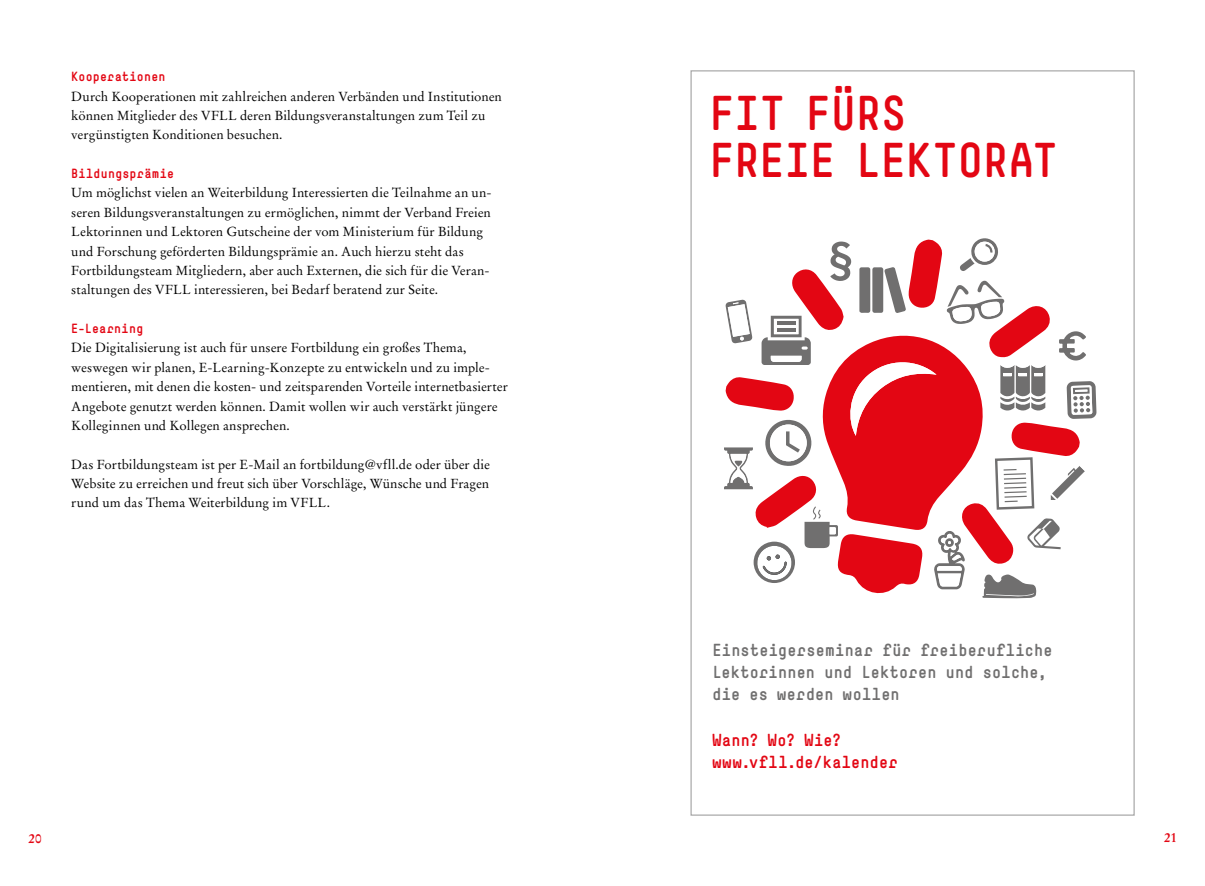
<style>
.page{position:relative;width:1205px;height:886px;background:#fff}
.page>*{position:absolute;margin:0;border:0;box-sizing:border-box;transform-origin:0 0}
.t1{font:700 48px/46.9px "Simple";color:#e30613}
.t2{font:700 17.12px/21.8px "Simple";letter-spacing:.02em;color:#706f6f}
.t3{font:700 17.12px/21.8px "Simple";letter-spacing:.03em;color:#e30613}
.t4{font:13.12px/19.4px "Stempel Garamond";letter-spacing:.005em;color:#000}
.t5{font:700 13.12px "Simple";letter-spacing:.025em;color:#e30613}
.t6{font:700 13.12px "Stempel Garamond";color:#e30613}
</style>
<div class="page">
<svg style="left:724px;top:238px;width:372px;height:360px"></svg>
<p class="t5" style="left:71px;top:69px;width:96px">Kooperationen</p>
<p class="t4" style="left:71px;top:86px;width:432px">Durch Kooperationen mit zahlreichen anderen Verbänden und Institutionen können Mitglieder des VFLL deren Bildungsveranstaltungen zum Teil zu vergünstigten Konditionen besuchen.</p>
<p class="t5" style="left:71px;top:166px;width:104px">Bildungsprämie</p>
<p class="t4" style="left:71px;top:183px;width:422px">Um möglichst vielen an Weiterbildung Interessierten die Teilnahme an un&shy;seren Bildungsveranstaltungen zu ermöglichen, nimmt der Verband Freien Lektorinnen und Lektoren Gutscheine der vom Ministerium für Bildung und Forschung geförderten Bildungsprämie an. Auch hierzu steht das Fortbildungsteam Mitgliedern, aber auch Externen, die sich für die Veran&shy;staltungen des VFLL interessieren, bei Bedarf beratend zur Seite.</p>
<p class="t5" style="left:71px;top:321px;width:73px">E-Learning</p>
<p class="t4" style="left:71px;top:338px;width:438px">Die Digitalisierung ist auch für unsere Fortbildung ein großes Thema, weswegen wir planen, E-Learning-Konzepte zu entwickeln und zu imple&shy;mentieren, mit denen die kosten- und zeitsparenden Vorteile internetbasierter Angebote genutzt werden können. Damit wollen wir auch verstärkt jüngere Kolleginnen und Kollegen ansprechen.</p>
<p class="t4" style="left:71px;top:455px;width:420px;text-align:justify">Das Fortbildungsteam ist per E-Mail an fortbildung@vfll.de oder über die Website zu erreichen und freut sich über Vorschläge, Wünsche und Fragen rund um das Thema Weiterbildung im VFLL.</p>
<h1 class="t1" style="left:709px;top:89px;width:351px">FIT FÜRS<br>FREIE LEKTORAT</h1>
<h2 class="t2" style="left:712px;top:639px;width:342px">Einsteigerseminar für freiberufliche<br>Lektorinnen und Lektoren und solche, die es werden wollen</h2>
<h2 class="t3" style="left:712px;top:729px;width:187px">Wann? Wo? Wie? www.vfll.de/kalender</h2>
<p class="t6" style="left:28px;top:830px;width:15px">20</p>
<p class="t6" style="left:1164px;top:829px;width:14px">21</p>
</div>
